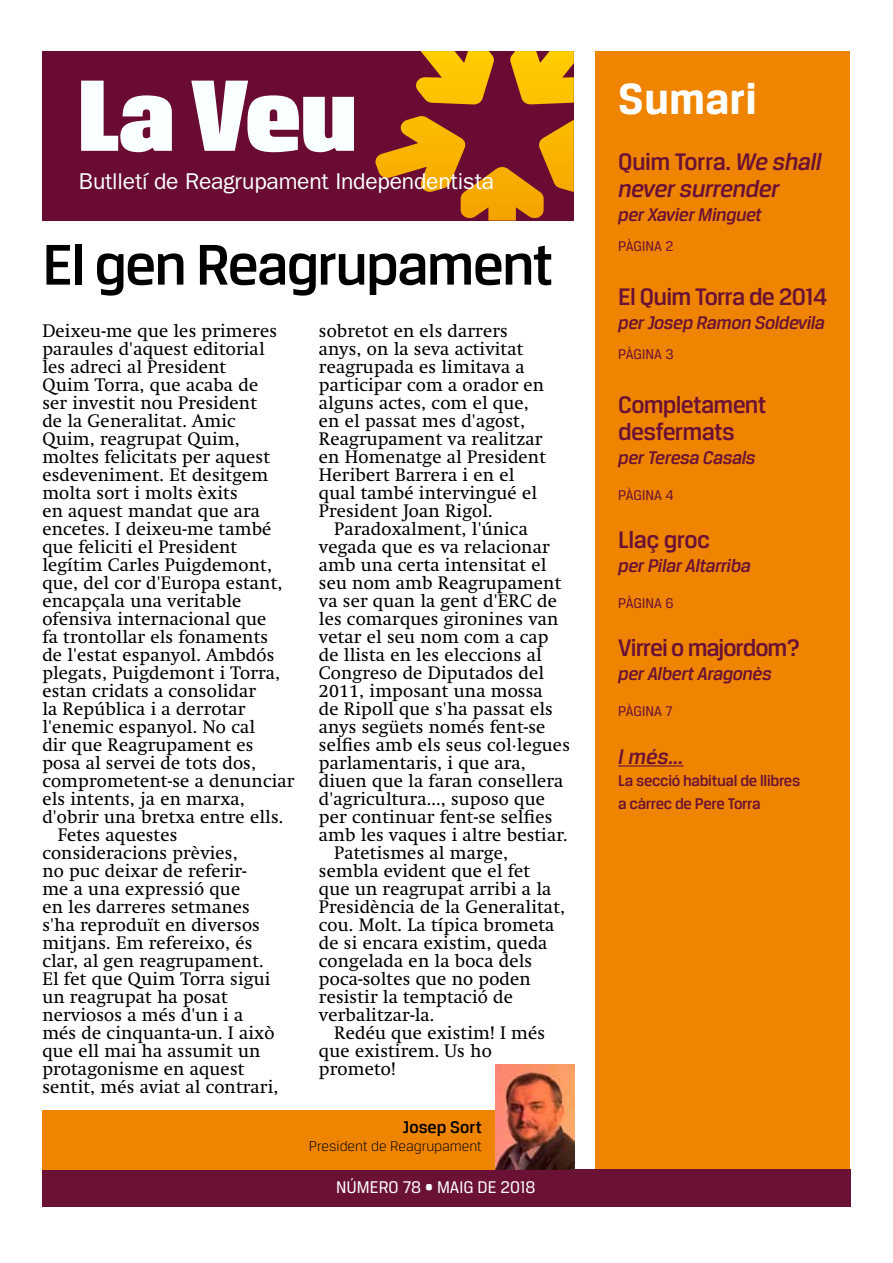
<style>
.page{position:relative;width:893px;height:1263px;background:#fff}
.page>*{position:absolute;margin:0;border:0;box-sizing:border-box;transform-origin:0 0}
.t1{font:108px "Breuer Headline";color:#faffff}
.t2{font:500 61.05px "Breuer Text";letter-spacing:-.03em;color:#000}
.t3{font:700 46.5px "Breuer Text";color:#fff}
.t4{font:500 25.5px/27px "Breuer Text";letter-spacing:-.03em;color:#6a1135}
.t5{font:italic 500 25.5px/27px "Breuer Text";letter-spacing:-.02em;color:#6a1135}
.t6{font:22.95px "ITC Franklin Gothic Std";letter-spacing:-.01em;color:#faffff}
.t7{font:italic 500 22.5px "Breuer Text";color:#6a1135}
.t8{font:italic 500 19.5px "Breuer Text";letter-spacing:-.02em;color:#6a1135}
.t9{font:18px/18px "Swift";letter-spacing:.01em;color:#000}
.t10{font:18px "Breuer Text";color:#fff}
.t11{font:500 18px "Breuer Text";color:#000}
.t12{font:500 16.5px/22.5px "Breuer Text";letter-spacing:-.02em;color:#6a1135}
.t13{font:15px "Breuer Text";color:#6a1135}
.t14{font:300 15px "Breuer Text";color:#000}
.s1{font-style:normal}
</style>
<div class="page">
<div style="left:43px;top:51px;width:531px;height:169px;background:#690b33"></div>
<img style="left:375px;top:51px;width:199px;height:170px">
<div style="left:595px;top:51px;width:255px;height:1118px;background:#ef8400"></div>
<hr style="left:618px;top:765px;width:65px;height:1px;background:#6a1135">
<div style="left:42px;top:1169px;width:808px;height:37px;background:#6a1135"></div>
<div style="left:42px;top:1110px;width:497px;height:59px;background:#ef8400"></div>
<img style="left:495px;top:1064px;width:79px;height:105px">
<h1 class="t1" style="left:78px;top:56px;width:281px">La Veu</h1>
<p class="t6" style="left:79px;top:168px;width:417px">Butlletí de Reagrupament Independentista</p>
<h2 class="t2" style="left:43px;top:232px;width:513px">El gen Reagrupament</h2>
<p class="t9" style="left:42px;top:322px;width:236px">Deixeu-me que les primeres</p>
<p class="t9" style="left:42px;top:340px;width:224px">paraules d'aquest editorial</p>
<p class="t9" style="left:42px;top:358px;width:185px">les adreci al President</p>
<p class="t9" style="left:42px;top:376px;width:217px">Quim Torra, que acaba de</p>
<p class="t9" style="left:42px;top:394px;width:216px">ser investit nou President</p>
<p class="t9" style="left:42px;top:412px;width:195px">de la Generalitat. Amic</p>
<p class="t9" style="left:42px;top:430px;width:199px">Quim, reagrupat Quim,</p>
<p class="t9" style="left:42px;top:448px;width:229px">moltes felicitats per aquest</p>
<p class="t9" style="left:42px;top:466px;width:228px">esdeveniment. Et desitgem</p>
<p class="t9" style="left:42px;top:484px;width:197px">molta sort i molts èxits</p>
<p class="t9" style="left:42px;top:502px;width:219px">en aquest mandat que ara</p>
<p class="t9" style="left:42px;top:520px;width:231px">encetes. I deixeu-me també</p>
<p class="t9" style="left:42px;top:538px;width:196px">que feliciti el President</p>
<p class="t9" style="left:42px;top:556px;width:231px">legítim Carles Puigdemont,</p>
<p class="t9" style="left:42px;top:574px;width:242px">que, del cor d'Europa estant,</p>
<p class="t9" style="left:42px;top:592px;width:200px">encapçala una veritable</p>
<p class="t9" style="left:42px;top:610px;width:226px">ofensiva internacional que</p>
<p class="t9" style="left:42px;top:628px;width:227px">fa trontollar els fonaments</p>
<p class="t9" style="left:42px;top:646px;width:233px">de l'estat espanyol. Ambdós</p>
<p class="t9" style="left:42px;top:664px;width:239px">plegats, Puigdemont i Torra,</p>
<p class="t9" style="left:42px;top:682px;width:215px">estan cridats a consolidar</p>
<p class="t9" style="left:42px;top:700px;width:205px">la República i a derrotar</p>
<p class="t9" style="left:42px;top:718px;width:214px">l'enemic espanyol. No cal</p>
<p class="t9" style="left:42px;top:736px;width:212px">dir que Reagrupament es</p>
<p class="t9" style="left:42px;top:754px;width:215px">posa al servei de tots dos,</p>
<p class="t9" style="left:42px;top:772px;width:254px">comprometent-se a denunciar</p>
<p class="t9" style="left:42px;top:790px;width:204px">els intents, ja en marxa,</p>
<p class="t9" style="left:42px;top:808px;width:243px">d'obrir una bretxa entre ells.</p>
<p class="t9" style="left:58px;top:826px;width:121px">Fetes aquestes</p>
<p class="t9" style="left:42px;top:844px;width:197px">consideracions prèvies,</p>
<p class="t9" style="left:42px;top:862px;width:206px">no puc deixar de referir-</p>
<p class="t9" style="left:42px;top:880px;width:199px">me a una expressió que</p>
<p class="t9" style="left:42px;top:898px;width:209px">en les darreres setmanes</p>
<p class="t9" style="left:42px;top:916px;width:219px">s'ha reproduït en diversos</p>
<p class="t9" style="left:42px;top:934px;width:212px">mitjans. Em refereixo, és</p>
<p class="t9" style="left:42px;top:952px;width:223px">clar, al gen reagrupament.</p>
<p class="t9" style="left:42px;top:970px;width:229px">El fet que Quim Torra sigui</p>
<p class="t9" style="left:42px;top:988px;width:187px">un reagrupat ha posat</p>
<p class="t9" style="left:42px;top:1006px;width:202px">nerviosos a més d'un i a</p>
<p class="t9" style="left:42px;top:1024px;width:234px">més de cinquanta-un. I això</p>
<p class="t9" style="left:42px;top:1042px;width:220px">que ell mai ha assumit un</p>
<p class="t9" style="left:42px;top:1060px;width:204px">protagonisme en aquest</p>
<p class="t9" style="left:42px;top:1078px;width:238px">sentit, més aviat al contrari,</p>
<p class="t9" style="left:319px;top:322px;width:229px">sobretot en els darrers anys, on la seva activitat reagrupada es limitava a participar com a orador en alguns actes, com el que, en el passat mes d'agost,<br>Reagrupament va realitzar en Homenatge al President<br>Heribert Barrera i en el qual també intervingué el<br>President Joan Rigol.</p>
<p class="t9" style="left:334px;top:520px;width:195px">Paradoxalment, l'única</p>
<p class="t9" style="left:319px;top:538px;width:232px">vegada que es va relacionar</p>
<p class="t9" style="left:319px;top:556px;width:229px">amb una certa intensitat el</p>
<p class="t9" style="left:319px;top:574px;width:244px">seu nom amb Reagrupament</p>
<p class="t9" style="left:319px;top:592px;width:240px">va ser quan la gent d'ERC de</p>
<p class="t9" style="left:319px;top:610px;width:241px">les comarques gironines van</p>
<p class="t9" style="left:319px;top:628px;width:231px">vetar el seu nom com a cap</p>
<p class="t9" style="left:319px;top:646px;width:224px">de llista en les eleccions al</p>
<p class="t9" style="left:319px;top:664px;width:227px">Congreso de Diputados del</p>
<p class="t9" style="left:319px;top:682px;width:225px">2011, imposant una mossa</p>
<p class="t9" style="left:319px;top:700px;width:235px">de Ripoll que s'ha passat els</p>
<p class="t9" style="left:319px;top:718px;width:228px">anys següets només fent-se</p>
<p class="t9" style="left:319px;top:736px;width:253px">selfies amb els seus col·legues</p>
<p class="t9" style="left:319px;top:754px;width:209px">parlamentaris, i que ara,</p>
<p class="t9" style="left:319px;top:772px;width:246px">diuen que la faran consellera</p>
<p class="t9" style="left:319px;top:790px;width:228px">d'agricultura..., suposo que</p>
<p class="t9" style="left:319px;top:808px;width:235px">per continuar fent-se selfies</p>
<p class="t9" style="left:319px;top:826px;width:250px">amb les vaques i altre bestiar.</p>
<p class="t9" style="left:334px;top:844px;width:175px">Patetismes al marge,</p>
<p class="t9" style="left:319px;top:862px;width:213px">sembla evident que el fet</p>
<p class="t9" style="left:319px;top:880px;width:234px">que un reagrupat arribi a la</p>
<p class="t9" style="left:319px;top:898px;width:248px">Presidència de la Generalitat,</p>
<p class="t9" style="left:319px;top:916px;width:237px">cou. Molt. La típica brometa</p>
<p class="t9" style="left:319px;top:934px;width:230px">de si encara existim, queda</p>
<p class="t9" style="left:319px;top:952px;width:215px">congelada en la boca dels</p>
<p class="t9" style="left:319px;top:970px;width:213px">poca-soltes que no poden</p>
<p class="t9" style="left:319px;top:988px;width:195px">resistir la temptació de</p>
<p class="t9" style="left:319px;top:1006px;width:117px">verbalitzar-la.</p>
<p class="t9" style="left:334px;top:1024px;width:212px">Redéu que existim! I més</p>
<p class="t9" style="left:319px;top:1042px;width:174px">que existirem. Us ho</p>
<p class="t9" style="left:319px;top:1060px;width:78px">prometo!</p>
<p class="t11" style="left:403px;top:1117px;width:80px">Josep Sort</p>
<p class="t14" style="left:309px;top:1138px;width:174px">President de Reagrupament</p>
<p class="t10" style="left:336px;top:1177px;width:201px">NÚMERO 78 • MAIG DE 2018</p>
<h3 class="t3" style="left:618px;top:74px;width:140px">Sumari</h3>
<h3 class="t5" style="left:618px;top:148px;width:205px"><span class="s1">Quim Torra.</span> We shall never surrender</h3>
<p class="t8" style="left:618px;top:204px;width:145px">per Xavier Minguet</p>
<p class="t13" style="left:618px;top:238px;width:57px">PÀGINA 2</p>
<h3 class="t4" style="left:618px;top:283px;width:211px">El Quim Torra de 2014</h3>
<p class="t8" style="left:618px;top:312px;width:208px">per Josep Ramon Soldevila</p>
<p class="t13" style="left:618px;top:346px;width:57px">PÀGINA 3</p>
<h3 class="t4" style="left:618px;top:391px;width:150px">Completament desfermats</h3>
<p class="t8" style="left:618px;top:447px;width:139px">per Teresa Casals</p>
<p class="t13" style="left:618px;top:487px;width:57px">PÀGINA 4</p>
<h3 class="t4" style="left:618px;top:526px;width:94px">Llaç groc</h3>
<p class="t8" style="left:618px;top:555px;width:134px">per Pilar Altarriba</p>
<p class="t13" style="left:618px;top:595px;width:57px">PÀGINA 6</p>
<h3 class="t4" style="left:618px;top:634px;width:183px">Virrei o majordom?</h3>
<p class="t8" style="left:618px;top:663px;width:155px">per Albert Aragonès</p>
<p class="t13" style="left:618px;top:703px;width:56px">PÀGINA 7</p>
<p class="t7" style="left:618px;top:744px;width:67px">I més...</p>
<p class="t12" style="left:618px;top:769px;width:183px">La secció habitual de llibres a càrrec de Pere Torra</p>
</div>
